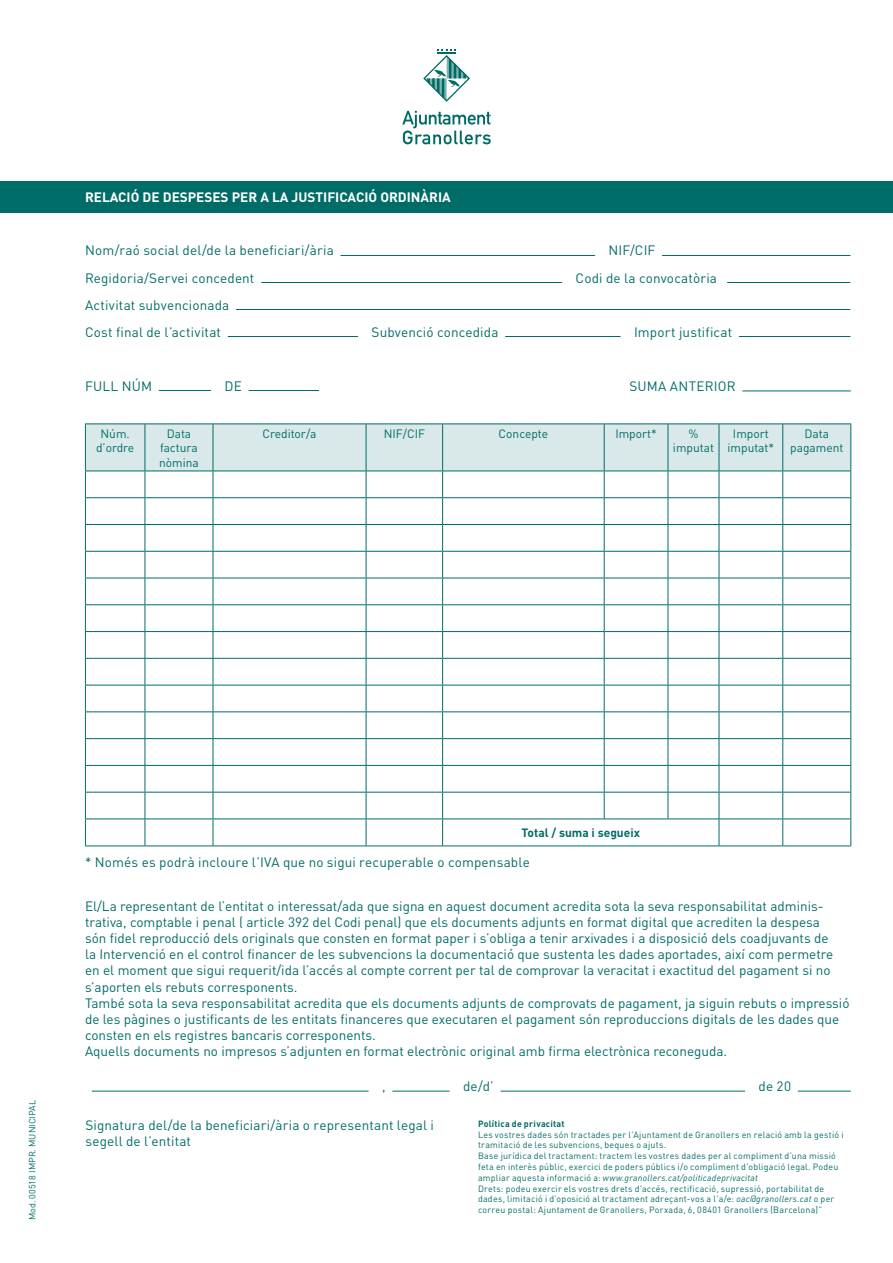
<style>
.page{position:relative;width:893px;height:1263px;background:#fff}
.page>*{position:absolute;margin:0;border:0;box-sizing:border-box;transform-origin:0 0}
.General{font:13.5px/16.2px "DIN";color:#006c67}
.GENERAL_campos_formu{font:13.5px/16.2px "DIN";letter-spacing:.01em;color:#006c67}
.t1{font:700 13.5px "DIN";color:#fff}
.General-2{font:12px/14.4px "DIN";color:#006c67;text-align:center}
.General-3{font:700 12px "DIN";color:#006c67}
.GENERAL_campos_formu-2{font:9px/10.8px "DIN";letter-spacing:.025em;color:#006c67}
.GENERAL_campos_formu-3{font:9px "DIN";color:#006c67}
.GENERAL_campos_formu-4{font:700 9px "DIN";letter-spacing:.03em;color:#006c67}
.s1{font-style:italic}
</style>
<div class="page">
<div style="left:0;top:181px;width:893px;height:32px;background:#006c67"></div>
<svg style="left:423px;top:49px;width:47px;height:53px"></svg>
<svg style="left:402px;top:111px;width:89px;height:33px"></svg>
<hr style="left:340px;top:255px;width:255px;height:1px;background:#006c67">
<hr style="left:662px;top:255px;width:188px;height:1px;background:#006c67">
<hr style="left:261px;top:282px;width:301px;height:1px;background:#006c67">
<hr style="left:727px;top:282px;width:123px;height:1px;background:#006c67">
<hr style="left:236px;top:309px;width:614px;height:1px;background:#006c67">
<hr style="left:228px;top:336px;width:130px;height:1px;background:#006c67">
<hr style="left:505px;top:336px;width:116px;height:1px;background:#006c67">
<hr style="left:739px;top:336px;width:111px;height:1px;background:#006c67">
<hr style="left:159px;top:390px;width:52px;height:1px;background:#006c67">
<hr style="left:249px;top:390px;width:70px;height:1px;background:#006c67">
<hr style="left:85px;top:423px;width:60px;height:1px;background:#006c67">
<hr style="left:145px;top:423px;width:68px;height:1px;background:#006c67">
<hr style="left:213px;top:423px;width:153px;height:1px;background:#006c67">
<hr style="left:366px;top:423px;width:77px;height:1px;background:#006c67">
<hr style="left:443px;top:423px;width:161px;height:1px;background:#006c67">
<hr style="left:604px;top:423px;width:64px;height:1px;background:#006c67">
<hr style="left:668px;top:423px;width:51px;height:1px;background:#006c67">
<hr style="left:719px;top:423px;width:64px;height:1px;background:#006c67">
<hr style="left:783px;top:423px;width:68px;height:1px;background:#006c67">
<svg style="left:85px;top:424px;width:766px;height:421px"></svg>
<hr style="left:85px;top:845px;width:60px;height:1px;background:#006c67">
<hr style="left:145px;top:845px;width:68px;height:1px;background:#006c67">
<hr style="left:213px;top:845px;width:153px;height:1px;background:#006c67">
<hr style="left:366px;top:845px;width:77px;height:1px;background:#006c67">
<hr style="left:443px;top:845px;width:161px;height:1px;background:#006c67">
<hr style="left:604px;top:845px;width:64px;height:1px;background:#006c67">
<hr style="left:668px;top:845px;width:51px;height:1px;background:#006c67">
<hr style="left:719px;top:845px;width:64px;height:1px;background:#006c67">
<hr style="left:783px;top:845px;width:68px;height:1px;background:#006c67">
<hr style="left:92px;top:1091px;width:277px;height:1px;background:#006c67">
<hr style="left:392px;top:1091px;width:58px;height:1px;background:#006c67">
<hr style="left:501px;top:1091px;width:244px;height:1px;background:#006c67">
<hr style="left:798px;top:1091px;width:53px;height:1px;background:#006c67">
<hr style="left:742px;top:391px;width:109px;height:1px;background:#006c67">
<p class="t1" style="left:85px;top:189px;width:367px">RELACIÓ DE DESPESES PER A LA JUSTIFICACIÓ ORDINÀRIA</p>
<p class="GENERAL_campos_formu" style="left:85px;top:242px;width:250px">Nom/raó social del/de la beneficiari/ària</p>
<p class="GENERAL_campos_formu" style="left:609px;top:242px;width:48px">NIF/CIF</p>
<p class="GENERAL_campos_formu" style="left:85px;top:269px;width:171px">Regidoria/Servei concedent</p>
<p class="GENERAL_campos_formu" style="left:576px;top:269px;width:143px">Codi de la convocatòria</p>
<p class="GENERAL_campos_formu" style="left:85px;top:296px;width:146px">Activitat subvencionada</p>
<p class="GENERAL_campos_formu" style="left:85px;top:323px;width:137px">Cost final de l’activitat</p>
<p class="GENERAL_campos_formu" style="left:372px;top:323px;width:128px">Subvenció concedida</p>
<p class="GENERAL_campos_formu" style="left:634px;top:323px;width:100px">Import justificat</p>
<p class="GENERAL_campos_formu" style="left:85px;top:377px;width:68px">FULL NÚM</p>
<p class="GENERAL_campos_formu" style="left:225px;top:377px;width:19px">DE</p>
<p class="General-2" style="left:101px;top:426px;width:31px">Núm.</p>
<p class="General-2" style="left:96px;top:440px;width:40px">d’ordre</p>
<p class="GENERAL_campos_formu" style="left:629px;top:378px;width:108px">SUMA ANTERIOR</p>
<p class="General-2" style="left:262px;top:426px;width:56px">Creditor/a</p>
<p class="General-2" style="left:384px;top:426px;width:43px">NIF/CIF</p>
<p class="General-2" style="left:499px;top:426px;width:51px">Concepte</p>
<p class="General-2" style="left:615px;top:426px;width:43px">Import*</p>
<p class="General-2" style="left:688px;top:426px;width:11px">%</p>
<p class="General-2" style="left:673px;top:440px;width:43px">imputat</p>
<p class="General-2" style="left:167px;top:426px;width:26px">Data</p>
<p class="General-2" style="left:160px;top:440px;width:39px">factura</p>
<p class="General-2" style="left:159px;top:455px;width:41px">nòmina</p>
<p class="General-2" style="left:733px;top:426px;width:37px">Import</p>
<p class="General-2" style="left:727px;top:440px;width:48px">imputat*</p>
<p class="General-2" style="left:790px;top:426px;width:55px">Data pagament</p>
<p class="GENERAL_campos_formu-3" style="left:27px;top:1220px;width:122px;rotate:-90deg">Mod. 00518 IMPR. MUNICIPAL</p>
<p class="General-3" style="left:522px;top:825px;width:120px">Total / suma i segueix</p>
<p class="GENERAL_campos_formu" style="left:85px;top:854px;width:446px">* Només es podrà incloure l’IVA que no sigui recuperable o compensable</p>
<p class="General" style="left:85px;top:897px;width:750px">El/La representant de l’entitat o interessat/ada que signa en aquest document acredita sota la seva responsabilitat adminis&shy;trativa, comptable i penal ( article 392 del Codi penal) que els documents adjunts en format digital que acrediten la despesa són fidel reproducció dels originals que consten en format paper i s’obliga a tenir arxivades i a disposició dels coadjuvants de la Intervenció en el control financer de les subvencions la documentació que sustenta les dades aportades, així com permetre en el moment que sigui requerit/ida l’accés al compte corrent per tal de comprovar la veracitat i exactitud del pagament si no s’aporten els rebuts corresponents.</p>
<p class="General" style="left:85px;top:994px;width:766px">També sota la seva responsabilitat acredita que els documents adjunts de comprovats de pagament, ja siguin rebuts o impressió de les pàgines o justificants de les entitats financeres que executaren el pagament són reproduccions digitals de les dades que consten en els registres bancaris corresponents.</p>
<p class="General" style="left:85px;top:1043px;width:644px">Aquells documents no impresos s’adjunten en format electrònic original amb firma electrònica reconeguda.</p>
<p class="GENERAL_campos_formu" style="left:382px;top:1078px;width:5px">,</p>
<p class="GENERAL_campos_formu" style="left:463px;top:1078px;width:32px">de/d’</p>
<p class="GENERAL_campos_formu" style="left:759px;top:1078px;width:34px">de 20</p>
<p class="GENERAL_campos_formu" style="left:85px;top:1117px;width:350px">Signatura del/de la beneficiari/ària o representant legal i segell de l’entitat</p>
<p class="GENERAL_campos_formu-4" style="left:478px;top:1117px;width:88px">Política de privacitat</p>
<p class="GENERAL_campos_formu-2" style="left:478px;top:1129px;width:367px">Les vostres dades són tractades per l’Ajuntament de Granollers en relació amb la gestió i tramitació de les subvencions, beques o ajuts.</p>
<p class="GENERAL_campos_formu-2" style="left:478px;top:1150px;width:362px">Base jurídica del tractament: tractem les vostres dades per al compliment d’una missió feta en interès públic, exercici de poders públics i/o compliment d’obligació legal. Podeu ampliar aquesta informació a: <span class="s1">www.granollers.cat/politicadeprivacitat</span></p>
<p class="GENERAL_campos_formu-2" style="left:478px;top:1183px;width:358px">Drets: podeu exercir els vostres drets d’accés, rectificació, supressió, portabilitat de dades, limitació i d’oposició al tractament adreçant-vos a l’a/e: <span class="s1">oac@granollers.cat</span> o per correu postal: Ajuntament de Granollers, Porxada, 6, 08401 Granollers (Barcelona)”</p>
</div>
